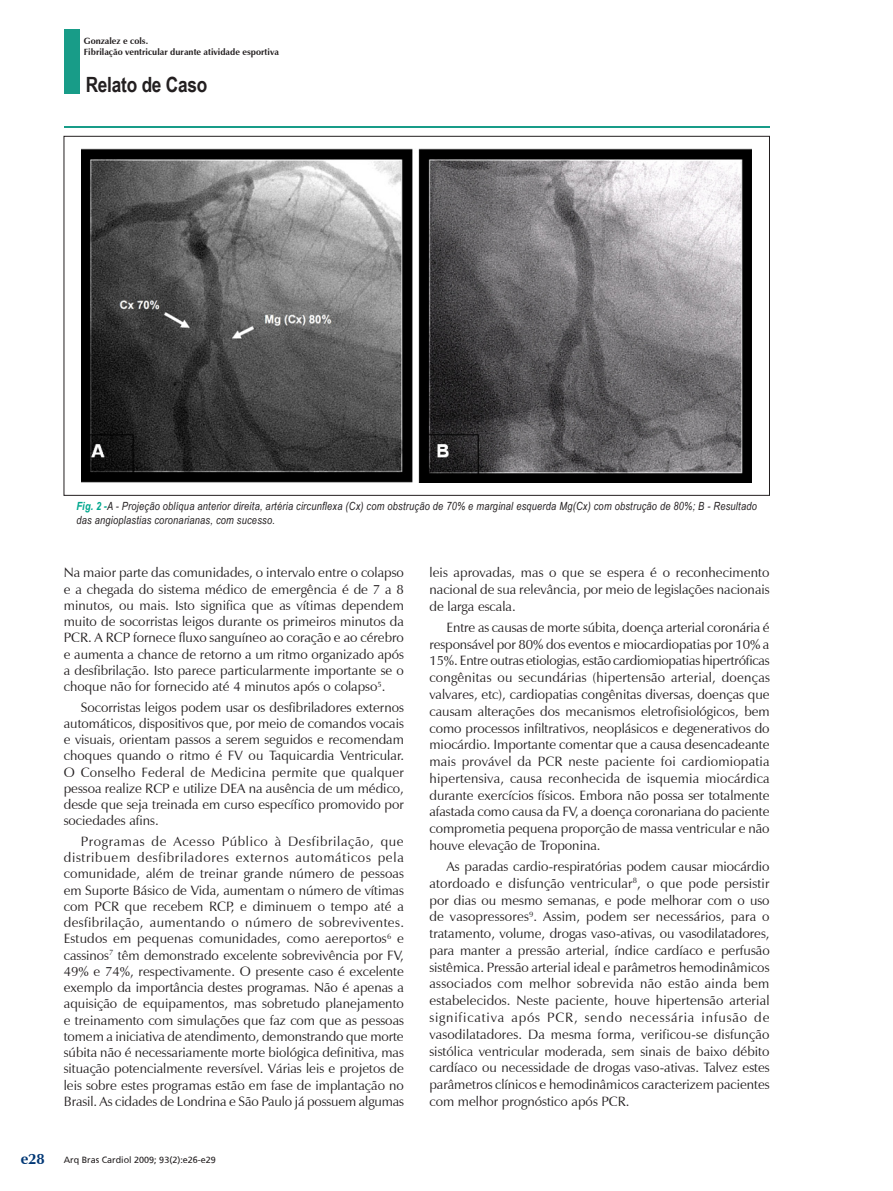
<style>
.page{position:relative;width:893px;height:1191px;background:#fff}
.page>*{position:absolute;margin:0;border:0;box-sizing:border-box;transform-origin:0 0}
.t1{font:700 21px "Arial Narrow";letter-spacing:-.01em;color:#231f20}
.t2{font:700 15px "Zapf Humanist 601 BT";color:#013775}
.Texto{font:13.5px/16.2px "Zapf Humanist 601 BT";color:#231f20;text-align:justify}
._04_FIGURA_ref{font:italic 11.25px/13.5px "Arial Narrow";letter-spacing:.02em;color:#231f20}
.t3{font:700 9px "Zapf Humanist 601 BT";color:#231f20}
.t4{font:9px "Frutiger";color:#231f20}
.s1{font-weight:700;color:#00a78e}
</style>
<div class="page">
<hr style="left:64px;top:126px;width:706px;height:2px;background:#189c88">
<div style="left:64px;top:29px;width:16px;height:65px;background:#189c88"></div>
<img style="left:81px;top:149px;width:671px;height:333px">
<p class="t3" style="left:84px;top:36px;width:66px">Gonzalez e cols.</p>
<p class="t3" style="left:84px;top:47px;width:196px">Fibrilação ventricular durante atividade esportiva</p>
<p class="t1" style="left:86px;top:68px;width:123px">Relato de Caso</p>
<p class="t2" style="left:21px;top:1149px;width:26px">e28</p>
<p class="_04_FIGURA_ref" style="left:77px;top:499px;width:682px"><span class="s1">Fig. 2 -</span>A - Projeção oblíqua anterior direita, artéria circunflexa (Cx) com obstrução de 70% e marginal esquerda Mg(Cx) com obstrução de 80%; B - Resultado das angioplastias coronarianas, com sucesso.</p>
<p class="Texto" style="left:64px;top:564px;width:342px">Na maior parte das comunidades, o intervalo entre o colapso e a chegada do sistema médico de emergência é de 7 a 8 minutos, ou mais. Isto significa que as vítimas dependem muito de socorristas leigos durante os primeiros minutos da PCR. A RCP fornece fluxo sanguíneo ao coração e ao cérebro e aumenta a chance de retorno a um ritmo organizado após a desfibrilação. Isto parece particularmente importante se o choque não for fornecido até 4 minutos após o colapso<sup>5</sup>.</p>
<p class="Texto" style="left:64px;top:699px;width:342px;text-indent:17px">Socorristas leigos podem usar os desfibriladores externos automáticos, dispositivos que, por meio de comandos vocais e visuais, orientam passos a serem seguidos e recomendam choques quando o ritmo é FV ou Taquicardia Ventricular.<br>O Conselho Federal de Medicina permite que qualquer pessoa realize RCP e utilize DEA na ausência de um médico, desde que seja treinada em curso específico promovido por sociedades afins.</p>
<p class="Texto" style="left:64px;top:833px;width:342px;text-indent:17px">Programas de Acesso Público à Desfibrilação, que distribuem desfibriladores externos automáticos pela comunidade, além de treinar grande número de pessoas em Suporte Básico de Vida, aumentam o número de vítimas com PCR que recebem RCP, e diminuem o tempo até a desfibrilação, aumentando o número de sobreviventes.<br>Estudos em pequenas comunidades, como aereportos<sup>6</sup> e cassinos<sup>7</sup> têm demonstrado excelente sobrevivência por FV, 49% e 74%, respectivamente. O presente caso é excelente exemplo da importância destes programas. Não é apenas a aquisição de equipamentos, mas sobretudo planejamento e treinamento com simulações que faz com que as pessoas tomem a iniciativa de atendimento, demonstrando que morte súbita não é necessariamente morte biológica definitiva, mas situação potencialmente reversível. Várias leis e projetos de leis sobre estes programas estão em fase de implantação no Brasil. As cidades de Londrina e São Paulo já possuem algumas</p>
<p class="t4" style="left:64px;top:1154px;width:154px">Arq Bras Cardiol 2009; 93(2):e26-e29</p>
<p class="Texto" style="left:429px;top:564px;width:342px;line-height:16.8px">leis aprovadas, mas o que se espera é o reconhecimento nacional de sua relevância, por meio de legislações nacionais de larga escala.</p>
<p class="Texto" style="left:429px;top:619px;width:342px;line-height:16.8px;text-indent:17px">Entre as causas de morte súbita, doença arterial coronária é responsável por 80% dos eventos e miocardiopatias por 10% a 15%. Entre outras etiologias, estão cardiomiopatias hipertróficas congênitas ou secundárias (hipertensão arterial, doenças valvares, etc), cardiopatias congênitas diversas, doenças que causam alterações dos mecanismos eletrofisiológicos, bem como processos infiltrativos, neoplásicos e degenerativos do miocárdio. Importante comentar que a causa desencadeante mais provável da PCR neste paciente foi cardiomiopatia hipertensiva, causa reconhecida de isquemia miocárdica durante exercícios físicos. Embora não possa ser totalmente afastada como causa da FV, a doença coronariana do paciente comprometia pequena proporção de massa ventricular e não houve elevação de Troponina.</p>
<p class="Texto" style="left:429px;top:858px;width:342px;line-height:16.8px;text-indent:17px">As paradas cardio-respiratórias podem causar miocárdio atordoado e disfunção ventricular<sup>8</sup>, o que pode persistir por dias ou mesmo semanas, e pode melhorar com o uso de vasopressores<sup>9</sup>. Assim, podem ser necessários, para o tratamento, volume, drogas vaso-ativas, ou vasodilatadores, para manter a pressão arterial, índice cardíaco e perfusão sistêmica. Pressão arterial ideal e parâmetros hemodinâmicos associados com melhor sobrevida não estão ainda bem estabelecidos. Neste paciente, houve hipertensão arterial significativa após PCR, sendo necessária infusão de vasodilatadores. Da mesma forma, verificou-se disfunção sistólica ventricular moderada, sem sinais de baixo débito cardíaco ou necessidade de drogas vaso-ativas. Talvez estes parâmetros clínicos e hemodinâmicos caracterizem pacientes com melhor prognóstico após PCR.</p>
</div>
